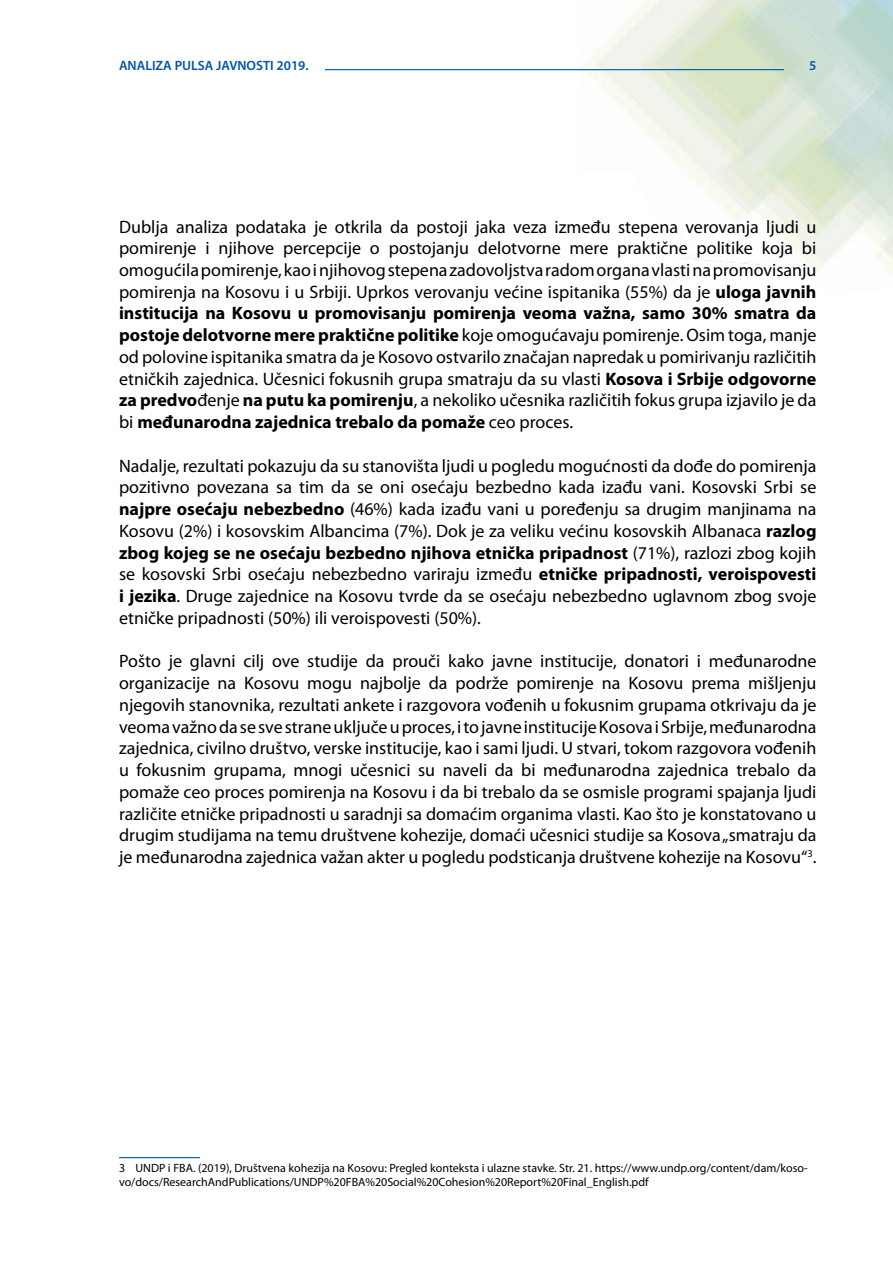
<style>
.page{position:relative;width:893px;height:1263px;background:#fff}
.page>*{position:absolute;margin:0;border:0;box-sizing:border-box;transform-origin:0 0}
.t1{font:18px/21.8px "Myriad Pro";color:#000;text-align:justify}
.t2{font:600 13.5px "Myriad Pro";color:#0054a6}
.t3{font:12px/14.4px "Myriad Pro";color:#000}
.s1{font-weight:700}
</style>
<div class="page">
<hr style="left:325px;top:69px;width:459px;height:1px;background:#0054a6">
<hr style="left:119px;top:1157px;width:81px;height:1px;background:#0054a6">
<p class="t2" style="left:119px;top:57px;width:191px">ANALIZA PULSA JAVNOSTI 2019.</p>
<p class="t2" style="left:809px;top:57px;width:9px">5</p>
<p class="t1" style="left:119px;top:215px;width:699px">Dublja analiza podataka je otkrila da postoji jaka veza između stepena verovanja ljudi u pomirenje i njihove percepcije o postojanju delotvorne mere praktične politike koja bi omogućila pomirenje, kao i njihovog stepena zadovoljstva radom organa vlasti na promovisanju pomirenja na Kosovu i u Srbiji. Uprkos verovanju većine ispitanika (55%) da je <span class="s1">uloga javnih institucija na Kosovu u promovisanju pomirenja veoma važna, samo 30% smatra da postoje delotvorne mere praktične politike</span> koje omogućavaju pomirenje. Osim toga, manje od polovine ispitanika smatra da je Kosovo ostvarilo značajan napredak u pomirivanju različitih etničkih zajednica. Učesnici fokusnih grupa smatraju da su vlasti <span class="s1">Kosova i Srbije odgovorne za predvo</span>đenje <span class="s1">na putu ka pomirenju</span>, a nekoliko učesnika različitih fokus grupa izjavilo je da bi <span class="s1">međunarodna zajednica trebalo da pomaže</span> ceo proces.</p>
<p class="t1" style="left:119px;top:454px;width:699px">Nadalje, rezultati pokazuju da su stanovišta ljudi u pogledu mogućnosti da dođe do pomirenja pozitivno povezana sa tim da se oni osećaju bezbedno kada izađu vani. Kosovski Srbi se <span class="s1">najpre osećaju nebezbedno</span> (46%) kada izađu vani u poređenju sa drugim manjinama na Kosovu (2%) i kosovskim Albancima (7%). Dok je za veliku većinu kosovskih Albanaca <span class="s1">razlog zbog kojeg se ne osećaju bezbedno njihova etnička pripadnost</span> (71%), razlozi zbog kojih se kosovski Srbi osećaju nebezbedno variraju između <span class="s1">etničke pripadnosti, veroispovesti i jezika</span>. Druge zajednice na Kosovu tvrde da se osećaju nebezbedno uglavnom zbog svoje etničke pripadnosti (50%) ili veroispovesti (50%).</p>
<p class="t1" style="left:119px;top:650px;width:699px">Pošto je glavni cilj ove studije da prouči kako javne institucije, donatori i međunarodne organizacije na Kosovu mogu najbolje da podrže pomirenje na Kosovu prema mišljenju njegovih stanovnika, rezultati ankete i razgovora vođenih u fokusnim grupama otkrivaju da je veoma važno da se sve strane uključe u proces, i to javne institucije Kosova i Srbije, međunarodna zajednica, civilno društvo, verske institucije, kao i sami ljudi. U stvari, tokom razgovora vođenih u fokusnim grupama, mnogi učesnici su naveli da bi međunarodna zajednica trebalo da pomaže ceo proces pomirenja na Kosovu i da bi trebalo da se osmisle programi spajanja ljudi različite etničke pripadnosti u saradnji sa domaćim organima vlasti. Kao što je konstatovano u drugim studijama na temu društvene kohezije, domaći učesnici studije sa Kosova „smatraju da je međunarodna zajednica važan akter u pogledu podsticanja društvene kohezije na Kosovu“<sup>3</sup>.</p>
<p class="t3" style="left:119px;top:1160px;width:690px">3 UNDP i FBA. (2019), Društvena kohezija na Kosovu: Pregled konteksta i ulazne stavke. Str. 21. https://www.undp.org/content/dam/koso&shy;vo/docs/ResearchAndPublications/UNDP%20FBA%20Social%20Cohesion%20Report%20Final_English.pdf</p>
</div>
